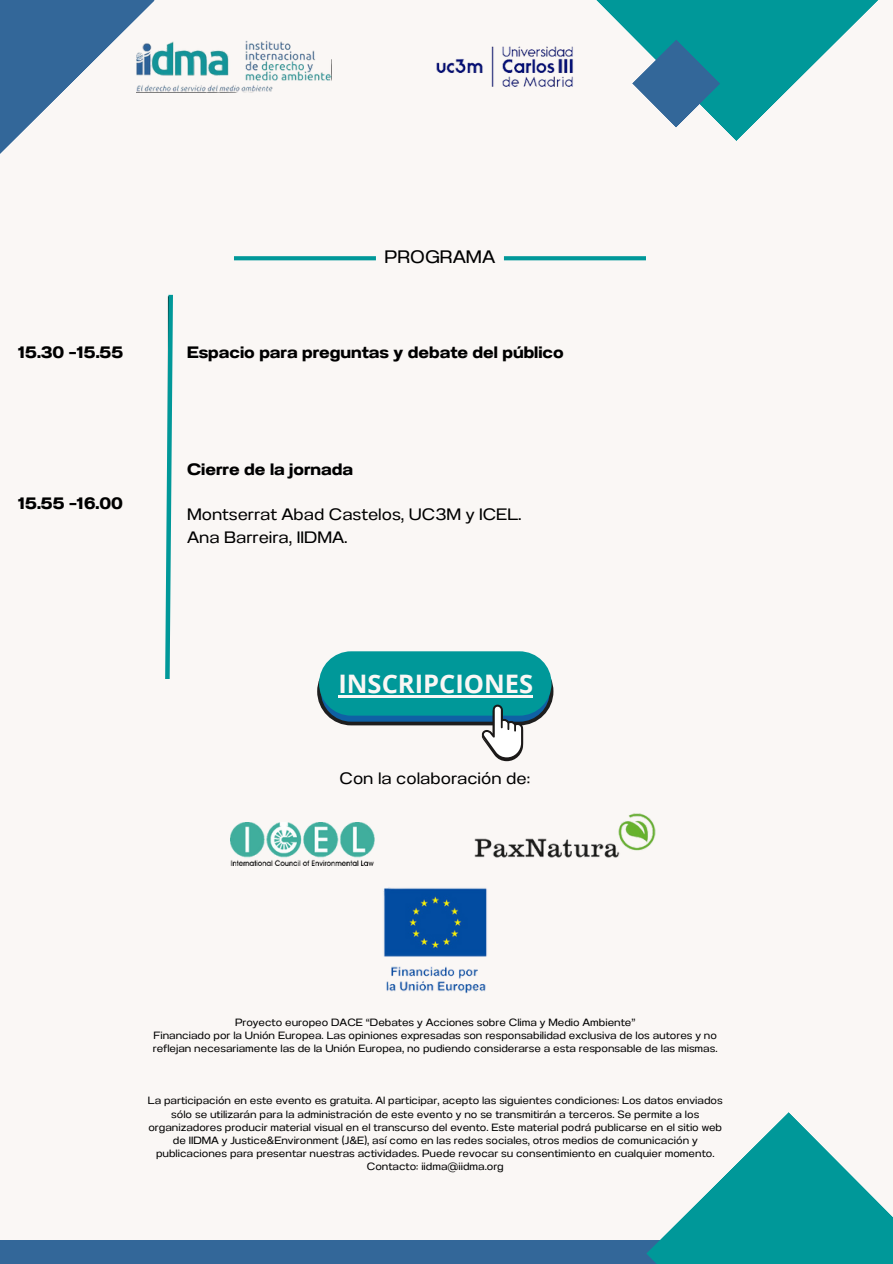
<style>
.page{position:relative;width:893px;height:1264px;background:#fff}
.page>*{position:absolute;margin:0;border:0;box-sizing:border-box;transform-origin:0 0}
.t1{font:700 25.5px "Open Sans";color:#faf7f5}
.t2{font:18px "Anantason Wd 125";color:#000}
.t3{font:16.5px "Anantason Bold Wd 125";color:#000}
.t4{font:16.5px "Anantason Wd 125";color:#000}
.t5{font:10.5px/13.2px "Anantason Wd 125";color:#000}
</style>
<div class="page">
<div style="left:0;top:0;width:892px;height:1263px;background:#faf7f5"></div>
<svg style="left:0;top:0;width:155px;height:154px"></svg>
<svg style="left:596px;top:0;width:282px;height:141px;fill:#009899"></svg>
<svg style="left:632px;top:39px;width:88px;height:89px"></svg>
<div style="left:0;top:1240px;width:892px;height:23px;background:#336799"></div>
<svg style="left:234px;top:256px;width:412px;height:4px"></svg>
<img style="left:383px;top:887px;width:104px;height:107px">
<svg style="left:165px;top:294px;width:8px;height:385px"></svg>
<svg style="left:646px;top:1112px;width:246px;height:151px"></svg>
<img style="left:474px;top:813px;width:182px;height:45px">
<img style="left:231px;top:822px;width:144px;height:43px">
<img style="left:137px;top:40px;width:194px;height:52px">
<img style="left:436px;top:46px;width:138px;height:41px">
<div style="left:319px;top:651px;width:232px;height:64px;background:#009899;border-radius:32px"></div>
<svg style="left:317px;top:657px;width:236px;height:104px"></svg>
<div style="left:325px;top:669px;width:208px;height:25px;background:#009899"></div>
<hr style="left:338px;top:695px;width:195px;height:3px;background:#faf7f5">
<p class="t2" style="left:384px;top:246px;width:112px">PROGRAMA</p>
<p class="t3" style="left:18px;top:343px;width:107px">15.30 –15.55</p>
<p class="t3" style="left:187px;top:343px;width:378px">Espacio para preguntas y debate del público</p>
<p class="t3" style="left:18px;top:493px;width:106px">15.55 –16.00</p>
<p class="t3" style="left:187px;top:460px;width:167px">Cierre de la jornada</p>
<p class="t4" style="left:187px;top:505px;width:336px">Montserrat Abad Castelos, UC3M y ICEL.</p>
<p class="t4" style="left:187px;top:527px;width:162px">Ana Barreira, IIDMA.</p>
<p class="t1" style="left:338px;top:666px;width:196px">INSCRIPCIONES</p>
<p class="t4" style="left:339px;top:769px;width:192px">Con la colaboración de:</p>
<p class="t5" style="left:235px;top:1015px;width:402px">Proyecto europeo DACE “Debates y Acciones sobre Clima y Medio Ambiente”</p>
<p class="t5" style="left:153px;top:1028px;width:566px">Financiado por la Unión Europea. Las opiniones expresadas son responsabilidad exclusiva de los autores y no reflejan necesariamente las de la Unión Europea, no pudiendo considerarse a esta responsable de las mismas.</p>
<p class="t5" style="left:148px;top:1094px;width:576px;text-align:center">La participación en este evento es gratuita. Al participar, acepto las siguientes condiciones: Los datos enviados sólo se utilizarán para la administración de este evento y no se transmitirán a terceros. Se permite a los organizadores producir material visual en el transcurso del evento. Este material podrá publicarse en el sitio web de IIDMA y Justice&amp;Environment (J&amp;E), así como en las redes sociales, otros medios de comunicación y publicaciones para presentar nuestras actividades. Puede revocar su consentimiento en cualquier momento.<br>Contacto: iidma@iidma.org</p>
</div>
